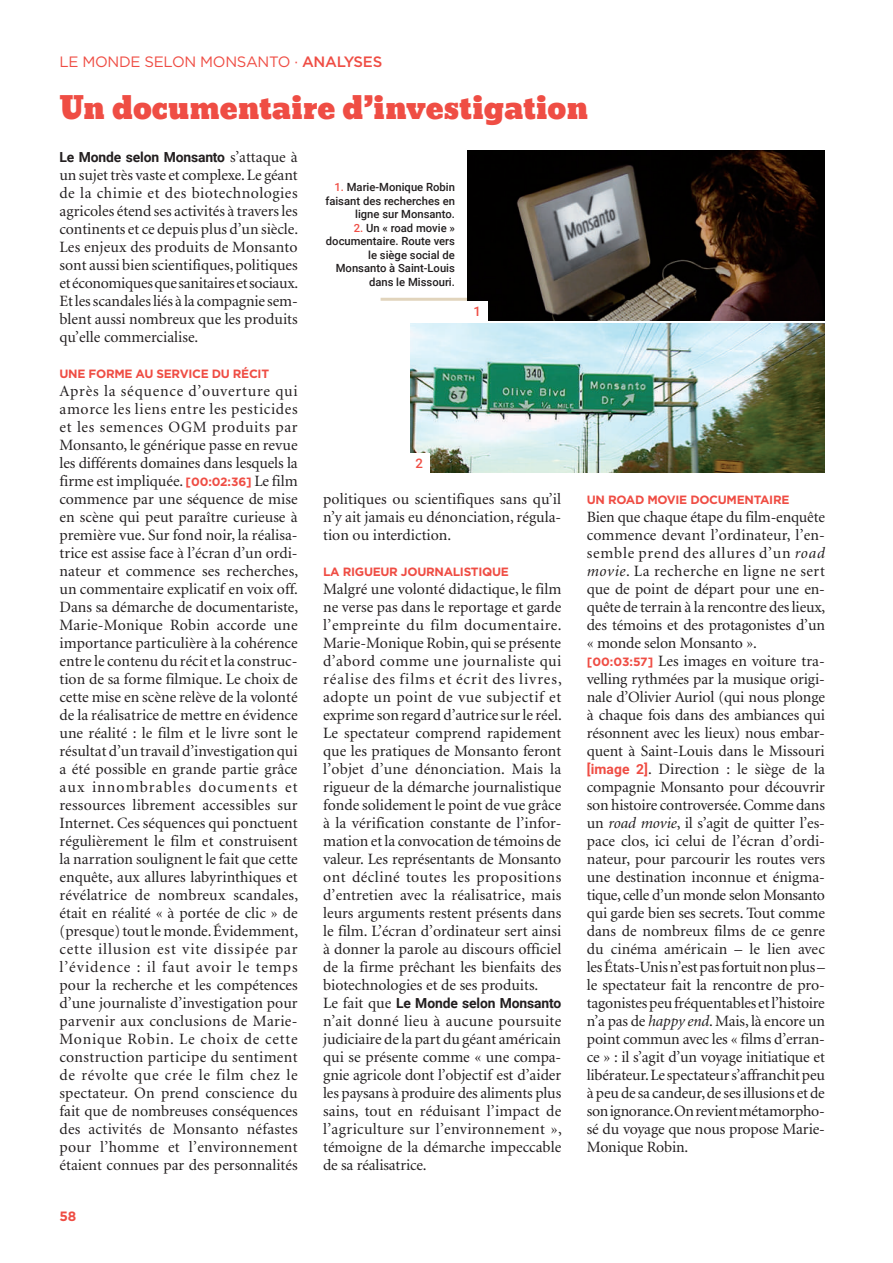
<style>
.page{position:relative;width:893px;height:1263px;background:#fff}
.page>*{position:absolute;margin:0;border:0;box-sizing:border-box;transform-origin:0 0}
.t1{font:30px "Bevan";color:#ef4d44}
.t2{font:15.75px/18px "Minion";letter-spacing:-.01em;color:#231f20;text-align:justify}
.t3{font:15px "Gotham";letter-spacing:-.02em;color:#ef4d44}
.t4{font:700 13.8px "Roboto";letter-spacing:-.01em;color:#231f20}
.t5{font:700 13.5px "Gotham";color:#ef4d44}
.t6{font:500 13.2px "Roboto";color:#ef4d44}
.t7{font:700 12px "Gotham";letter-spacing:-.025em;color:#ef4d44}
.t8{font:500 11.25px/13.5px "Roboto";color:#231f20;text-align:right}
.s1{font-weight:500}
.s2{font-family:"Minion";font-weight:400;font-size:15.75px}
.s3{font-family:"Gotham";font-weight:700;font-size:12px;color:#ef4d44}
.s4{color:#ef4d44}
.s5{font-style:italic}
.s6{font-family:"Roboto";font-weight:700;font-size:13.8px;color:#ef4d44}
</style>
<div class="page">
<img style="left:410px;top:324px;width:415px;height:149px">
<hr style="left:381px;top:298px;width:133px;height:3px;background:#e1d4bc">
<img style="left:468px;top:150px;width:357px;height:171px">
<div style="left:467px;top:301px;width:20px;height:21px;background:#fff"></div>
<div style="left:409px;top:453px;width:20px;height:21px;background:#fff"></div>
<p class="t3" style="left:60px;top:53px;width:324px">LE MONDE SELON MONSANTO · <span class="s1">ANALYSES</span></p>
<h1 class="t1" style="left:60px;top:84px;width:530px">Un documentaire d’investigation</h1>
<p class="t4" style="left:60px;top:147px;width:240px">Le Monde selon Monsanto <span class="s2">s’attaque à</span></p>
<p class="t2" style="left:60px;top:167px;width:240px">un sujet très vaste et complexe. Le géant de la chimie et des biotechnologies agricoles étend ses activités à travers les continents et ce depuis plus d’un siècle.<br>Les enjeux des produits de Monsanto sont aussi bien scientifiques, politiques et économiques que sanitaires et sociaux.<br>Et les scandales liés à la compagnie sem&shy;blent aussi nombreux que les produits qu’elle commercialise.</p>
<p class="t7" style="left:60px;top:367px;width:211px">UNE FORME AU SERVICE DU RÉCIT</p>
<p class="t2" style="left:60px;top:383px;width:240px">Après la séquence d’ouverture qui amorce les liens entre les pesticides et les semences OGM produits par Monsanto, le générique passe en revue les différents domaines dans lesquels la firme est impliquée. <span class="s3">[00:02:36]</span> Le film commence par une séquence de mise en scène qui peut paraître curieuse à première vue. Sur fond noir, la réalisa&shy;trice est assise face à l’écran d’un ordi&shy;nateur et commence ses recherches, un commentaire explicatif en voix off.<br>Dans sa démarche de documentariste, Marie-Monique Robin accorde une importance particulière à la cohérence entre le contenu du récit et la construc&shy;tion de sa forme filmique. Le choix de cette mise en scène relève de la volonté de la réalisatrice de mettre en évidence une réalité : le film et le livre sont le résultat d’un travail d’investigation qui a été possible en grande partie grâce aux innombrables documents et ressources librement accessibles sur Internet. Ces séquences qui ponctuent régulièrement le film et construisent la narration soulignent le fait que cette enquête, aux allures labyrinthiques et révélatrice de nombreux scandales, était en réalité « à portée de clic » de (presque) tout le monde. Évidemment, cette illusion est vite dissipée par l’évidence : il faut avoir le temps pour la recherche et les compétences d’une journaliste d’investigation pour parvenir aux conclusions de Marie-Monique Robin. Le choix de cette construction participe du sentiment de révolte que crée le film chez le spectateur. On prend conscience du fait que de nombreuses conséquences des activités de Monsanto néfastes pour l’homme et l’environnement étaient connues par des personnalités</p>
<p class="t8" style="left:325px;top:180px;width:131px"><span class="s4">1.</span> Marie-Monique Robin faisant des recherches en ligne sur Monsanto.</p>
<p class="t8" style="left:326px;top:221px;width:131px"><span class="s4">2.</span> Un « road movie » documentaire. Route vers le siège social de<br>Monsanto à Saint-Louis dans le Missouri.</p>
<p class="t6" style="left:473px;top:302px;width:9px">1</p>
<p class="t6" style="left:415px;top:454px;width:9px">2</p>
<p class="t2" style="left:323px;top:491px;width:240px">politiques ou scientifiques sans qu’il n’y ait jamais eu dénonciation, régula&shy;tion ou interdiction.</p>
<p class="t7" style="left:323px;top:565px;width:187px">LA RIGUEUR JOURNALISTIQUE</p>
<p class="t2" style="left:323px;top:581px;width:240px">Malgré une volonté didactique, le film ne verse pas dans le reportage et garde l’empreinte du film documentaire.<br>Marie-Monique Robin, qui se présente d’abord comme une journaliste qui réalise des films et écrit des livres, adopte un point de vue subjectif et exprime son regard d’autrice sur le réel.<br>Le spectateur comprend rapidement que les pratiques de Monsanto feront l’objet d’une dénonciation. Mais la rigueur de la démarche journalistique fonde solidement le point de vue grâce à la vérification constante de l’infor&shy;mation et la convocation de témoins de valeur. Les représentants de Monsanto ont décliné toutes les propositions d’entretien avec la réalisatrice, mais leurs arguments restent présents dans le film. L’écran d’ordinateur sert ainsi à donner la parole au discours officiel de la firme prêchant les bienfaits des biotechnologies et de ses produits.</p>
<p class="t4" style="left:323px;top:993px;width:240px"><span class="s2">Le fait que</span> Le Monde selon Monsanto</p>
<p class="t2" style="left:323px;top:1013px;width:240px">n’ait donné lieu à aucune poursuite judiciaire de la part du géant américain qui se présente comme « une compa&shy;gnie agricole dont l’objectif est d’aider les paysans à produire des aliments plus sains, tout en réduisant l’impact de l’agriculture sur l’environnement », témoigne de la démarche impeccable de sa réalisatrice.</p>
<p class="t7" style="left:587px;top:493px;width:204px">UN ROAD MOVIE DOCUMENTAIRE</p>
<p class="t2" style="left:587px;top:509px;width:240px;text-align:left">Bien que chaque étape du film-enquête commence devant l’ordinateur, l’en&shy;semble prend des allures d’un <span class="s5">road movie</span>. La recherche en ligne ne sert que de point de départ pour une en&shy;quête de terrain à la rencontre des lieux, des témoins et des protagonistes d’un « monde selon Monsanto ». <span class="s3">[00:03:57]</span> Les images en voiture tra&shy;velling rythmées par la musique origi&shy;nale d’Olivier Auriol (qui nous plonge à chaque fois dans des ambiances qui résonnent avec les lieux) nous embar&shy;quent à Saint-Louis dans le Missouri <span class="s6">[image 2]</span>. Direction : le siège de la compagnie Monsanto pour découvrir son histoire controversée. Comme dans un <span class="s5">road movie</span>, il s’agit de quitter l’es&shy;pace clos, ici celui de l’écran d’ordi&shy;nateur, pour parcourir les routes vers une destination inconnue et énigma&shy;tique, celle d’un monde selon Monsanto qui garde bien ses secrets. Tout comme dans de nombreux films de ce genre du cinéma américain – le lien avec les États-Unis n’est pas fortuit non plus – le spectateur fait la rencontre de pro&shy;tagonistes peu fréquentables et l’histoire n’a pas de <span class="s5">happy end</span>. Mais, là encore un point commun avec les « films d’erran&shy;ce » : il s’agit d’un voyage initiatique et libérateur. Le spectateur s’affranchit peu à peu de sa candeur, de ses illusions et de son ignorance. On revient métamorpho&shy;sé du voyage que nous propose Marie-Monique Robin.</p>
<p class="t5" style="left:60px;top:1208px;width:18px">58</p>
</div>
